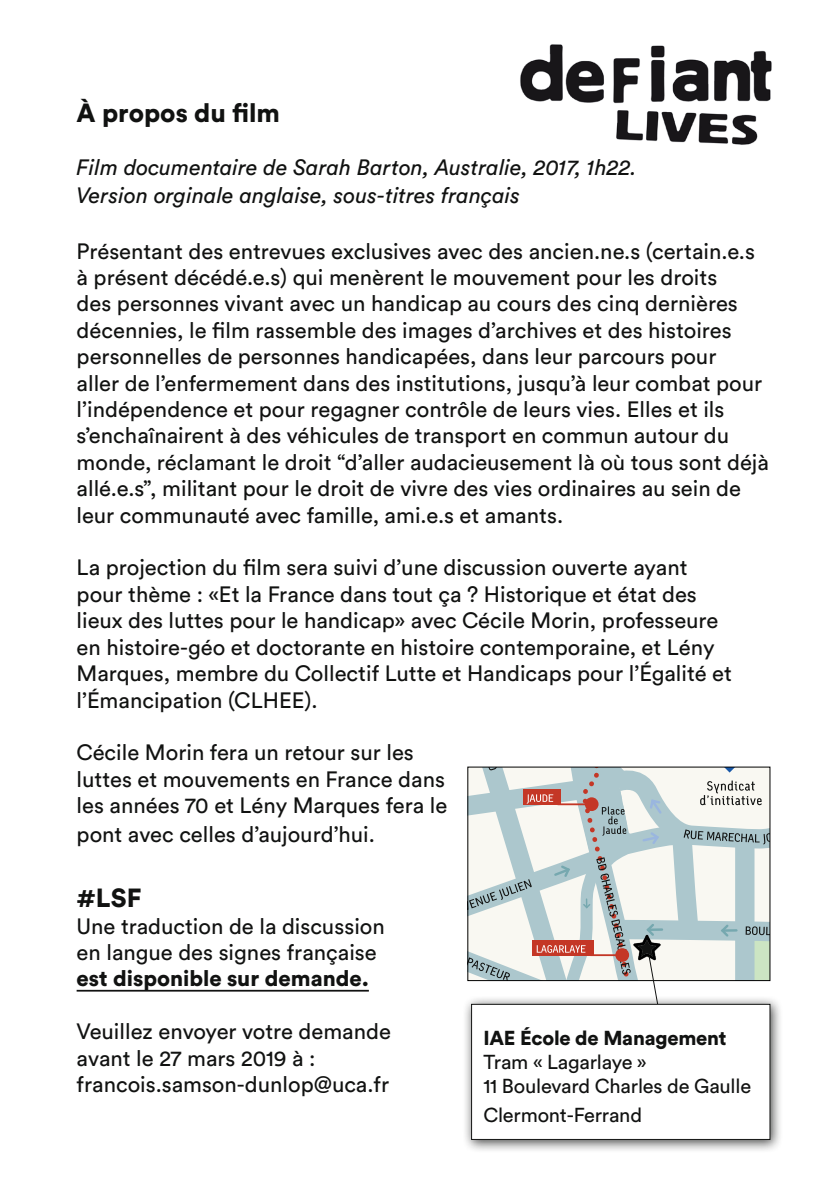
<style>
.page{position:relative;width:840px;height:1191px;background:#fff}
.page>*{position:absolute;margin:0;border:0;box-sizing:border-box;transform-origin:0 0}
.t1{font:900 26px "Circular Std";color:#111211}
.t2{font:22px/26.4px "Circular Std";color:#111211}
.t3{font:italic 22px/28.8px "Circular Std";color:#111211}
.t4{font:900 22px "Circular Std";color:#111211}
.t5{font:20px/24px "Circular Std";letter-spacing:-.01em;color:#111211}
.t6{font:900 20px "Circular Std";letter-spacing:-.01em;color:#111211}
</style>
<div class="page">
<img style="left:520px;top:44px;width:252px;height:101px">
<hr style="left:77px;top:989px;width:291px;height:2px;background:#111211">
<svg style="left:467px;top:767px;width:302px;height:227px"></svg>
<div style="left:462px;top:994px;width:321px;height:159px;background:#111211;opacity:.75"></div>
<div style="left:471px;top:1004px;width:298px;height:135px;background:#fff"></div>
<div style="left:471px;top:1003px;width:299px;height:137px;border:1px solid #111211"></div>
<p class="t1" style="left:77px;top:95px;width:205px">À propos du film</p>
<p class="t3" style="left:77px;top:152px;width:561px">Film documentaire de Sarah Barton, Australie, 2017, 1h22.<br>Version orginale anglaise, sous-titres français</p>
<p class="t2" style="left:77px;top:237px;width:693px">Présentant des entrevues exclusives avec des ancien.ne.s (certain.e.s à présent décédé.e.s) qui menèrent le mouvement pour les droits<br>des personnes vivant avec un handicap au cours des cinq dernières décennies, le film rassemble des images d’archives et des histoires personnelles de personnes handicapées, dans leur parcours pour<br>aller de l’enfermement dans des institutions, jusqu’à leur combat pour l’indépendence et pour regagner contrôle de leurs vies. Elles et ils s’enchaînairent à des véhicules de transport en commun autour du monde, réclamant le droit “d’aller audacieusement là où tous sont déjà allé.e.s”, militant pour le droit de vivre des vies ordinaires au sein de leur communauté avec famille, ami.e.s et amants.</p>
<p class="t2" style="left:77px;top:554px;width:656px">La projection du film sera suivi d’une discussion ouverte ayant pour thème : «Et la France dans tout ça ? Historique et état des lieux des luttes pour le handicap» avec Cécile Morin, professeure en histoire-géo et doctorante en histoire contemporaine, et Lény Marques, membre du Collectif Lutte et Handicaps pour l’Égalité et l’Émancipation (CLHEE).</p>
<p class="t2" style="left:77px;top:739px;width:372px">Cécile Morin fera un retour sur les luttes et mouvements en France dans les années 70 et Lény Marques fera le</p>
<p class="t2" style="left:77px;top:820px;width:299px">pont avec celles d’aujourd’hui.</p>
<p class="t1" style="left:77px;top:880px;width:66px">#LSF</p>
<p class="t2" style="left:77px;top:912px;width:309px">Une traduction de la discussion en langue des signes française</p>
<p class="t4" style="left:77px;top:964px;width:293px">est disponible sur demande.</p>
<p class="t2" style="left:77px;top:1018px;width:316px">Veuillez envoyer votre demande avant le 27 mars 2019 à : francois.samson-dunlop@uca.fr</p>
<p class="t6" style="left:483px;top:1024px;width:244px">IAE École de Management</p>
<p class="t5" style="left:483px;top:1049px;width:269px">Tram « Lagarlaye »<br>11 Boulevard Charles de Gaulle</p>
<p class="t5" style="left:483px;top:1102px;width:160px">Clermont-Ferrand</p>
</div>
